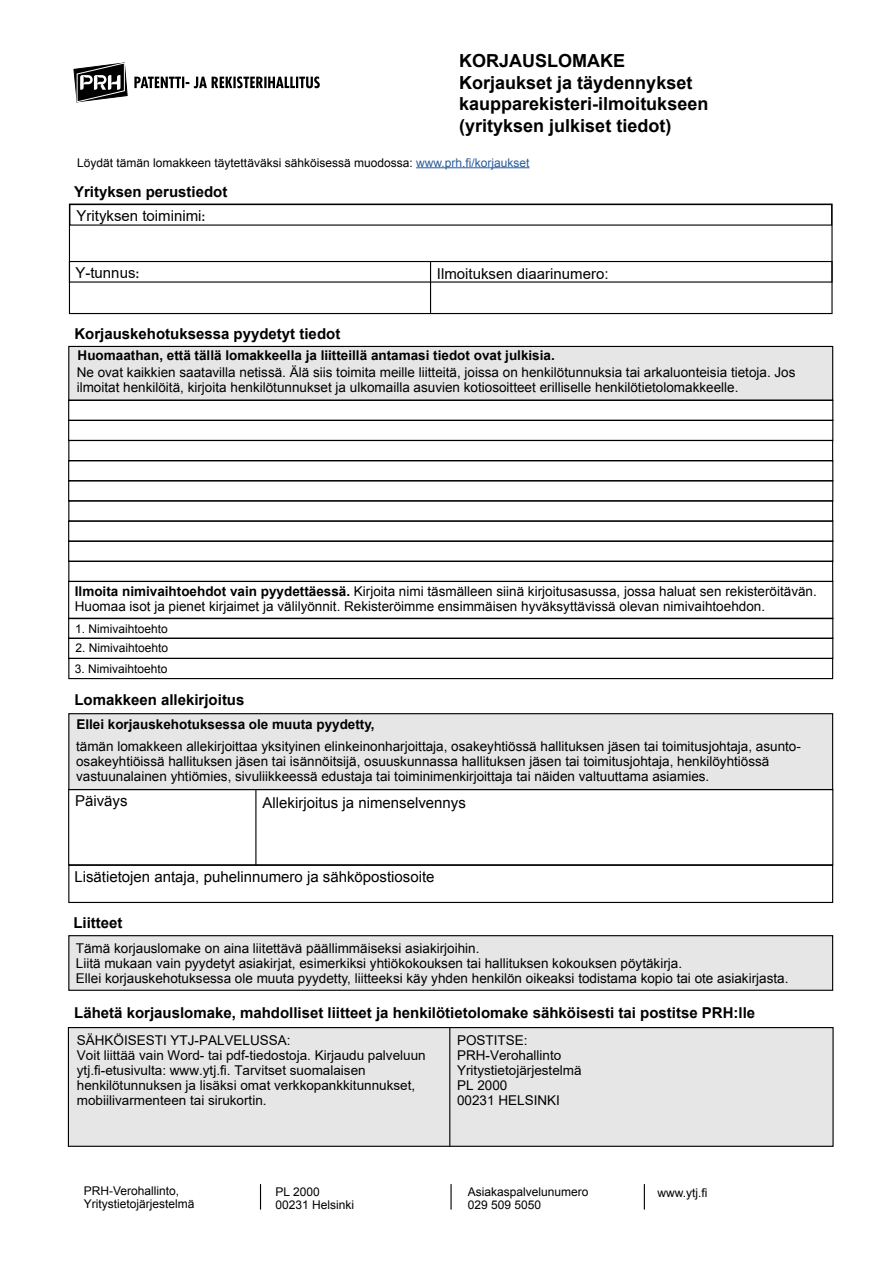
<style>
.page{position:relative;width:893px;height:1263px;background:#fff}
.page>*{position:absolute;margin:0;border:0;box-sizing:border-box;transform-origin:0 0}
.Lomakkeen_kuvaus_H2{font:700 18px/21.6px "Arial";color:#000}
.Lomakkeen_nimi_H1{font:700 18px "Arial";color:#000}
.Osio-otsikot_BOLD_10{font:700 15px "Arial";color:#000}
.Lomaketeksti_10pt_RE{font:15px "Arial";color:#000}
.Lomaketeksti_8pt_BOL{font:15px "Arial";color:#000}
.Lomaketeksti_9pt_reg{font:13.5px/15px "Arial";color:#000}
.Lomaketeksti_9pt_BOL{font:700 13.5px "Arial";color:#000}
.Lomaketeksti_8pt_P{font:12px "Arial";color:#000}
.Ingressi_8pt_regular{font:12px "Arial";color:#000}
.s1{color:#275b9b}
.s2{font-weight:700;font-size:12px}
.s3{font-weight:700}
</style>
<div class="page">
<div style="left:69px;top:346px;width:764px;height:55px;background:#e7e6e6"></div>
<div style="left:69px;top:261px;width:764px;height:22px;border:1px solid #000"></div>
<div style="left:68px;top:420px;width:765px;height:21px;border:1px solid #000"></div>
<div style="left:68px;top:480px;width:765px;height:21px;border:1px solid #000"></div>
<div style="left:68px;top:541px;width:765px;height:21px;border:1px solid #000"></div>
<div style="left:68px;top:789px;width:765px;height:76px;border:1px solid #000"></div>
<div style="left:68px;top:440px;width:765px;height:21px;border:1px solid #000"></div>
<div style="left:68px;top:500px;width:765px;height:22px;border:1px solid #000"></div>
<div style="left:68px;top:561px;width:765px;height:21px;border:1px solid #000"></div>
<div style="left:68px;top:713px;width:765px;height:77px;background:#e7e6e6;border:1px solid #000"></div>
<div style="left:68px;top:935px;width:765px;height:56px;background:#e7e6e6;border:1px solid #000"></div>
<div style="left:68px;top:1027px;width:766px;height:120px;background:#e7e6e6;border:1px solid #000"></div>
<div style="left:68px;top:865px;width:765px;height:38px;border:1px solid #000"></div>
<hr style="left:430px;top:262px;width:1px;height:51px;background:#000">
<svg style="left:260px;top:1184px;width:1px;height:25px"></svg>
<hr style="left:450px;top:1184px;width:2px;height:25px;background:#000">
<svg style="left:644px;top:1184px;width:1px;height:25px"></svg>
<hr style="left:255px;top:789px;width:1px;height:76px;background:#000">
<hr style="left:449px;top:1027px;width:1px;height:119px;background:#000">
<div style="left:69px;top:204px;width:764px;height:110px;border:1px solid #000"></div>
<div style="left:69px;top:204px;width:763px;height:22px;border:1px solid #000"></div>
<div style="left:68px;top:346px;width:765px;height:55px;border:1px solid #000"></div>
<hr style="left:416px;top:167px;width:113px;height:1px;background:#275b9b">
<svg style="left:73px;top:62px;width:55px;height:41px"></svg>
<svg style="left:134px;top:76px;width:186px;height:12px"></svg>
<div style="left:68px;top:618px;width:765px;height:21px;border:1px solid #000"></div>
<div style="left:68px;top:638px;width:765px;height:21px;border:1px solid #000"></div>
<div style="left:68px;top:658px;width:765px;height:21px;border:1px solid #000"></div>
<h1 class="Lomakkeen_nimi_H1" style="left:459px;top:49px;width:167px">KORJAUSLOMAKE</h1>
<h2 class="Lomakkeen_kuvaus_H2" style="left:459px;top:72px;width:251px">Korjaukset ja täydennykset kaupparekisteri-ilmoitukseen</h2>
<h2 class="Lomakkeen_kuvaus_H2" style="left:459px;top:115px;width:214px">(yrityksen julkiset tiedot)</h2>
<h3 class="Ingressi_8pt_regular" style="left:77px;top:154px;width:454px">Löydät tämän lomakkeen täytettäväksi sähköisessä muodossa: <span class="s1">www.prh.fi/korjaukset</span></h3>
<p class="Osio-otsikot_BOLD_10" style="left:74px;top:182px;width:155px">Yrityksen perustiedot</p>
<p class="Lomaketeksti_8pt_BOL" style="left:77px;top:205px;width:131px">Yrityksen toiminimi<span class="s2">:</span></p>
<p class="Lomaketeksti_8pt_BOL" style="left:75px;top:263px;width:66px">Y-tunnus<span class="s2">:</span></p>
<p class="Osio-otsikot_BOLD_10" style="left:74px;top:323px;width:267px">Korjauskehotuksessa pyydetyt tiedot</p>
<p class="Lomaketeksti_8pt_BOL" style="left:437px;top:264px;width:173px">Ilmoituksen diaarinumero:</p>
<p class="Lomaketeksti_9pt_BOL" style="left:78px;top:346px;width:479px">Huomaathan, että tällä lomakkeella ja liitteillä antamasi tiedot ovat julkisia.</p>
<p class="Lomaketeksti_9pt_reg" style="left:77px;top:365px;width:720px">Ne ovat kaikkien saatavilla netissä. Älä siis toimita meille liitteitä, joissa on henkilötunnuksia tai arkaluonteisia tietoja. Jos ilmoitat henkilöitä, kirjoita henkilötunnukset ja ulkomailla asuvien kotiosoitteet erilliselle henkilötietolomakkeelle.</p>
<p class="Lomaketeksti_9pt_reg" style="left:75px;top:584px;width:743px"><span class="s3">Ilmoita nimivaihtoehdot vain pyydettäessä.</span> Kirjoita nimi täsmälleen siinä kirjoitusasussa, jossa haluat sen rekisteröitävän.<br>Huomaa isot ja pienet kirjaimet ja välilyönnit. Rekisteröimme ensimmäisen hyväksyttävissä olevan nimivaihtoehdon.</p>
<p class="Lomaketeksti_8pt_P" style="left:75px;top:621px;width:94px">1. Nimivaihtoehto</p>
<p class="Lomaketeksti_8pt_P" style="left:75px;top:640px;width:94px">2. Nimivaihtoehto</p>
<p class="Lomaketeksti_8pt_P" style="left:75px;top:661px;width:94px">3. Nimivaihtoehto</p>
<p class="Osio-otsikot_BOLD_10" style="left:74px;top:690px;width:172px">Lomakkeen allekirjoitus</p>
<p class="Lomaketeksti_9pt_BOL" style="left:76px;top:715px;width:300px">Ellei korjauskehotuksessa ole muuta pyydetty,</p>
<p class="Lomaketeksti_9pt_reg" style="left:76px;top:739px;width:726px">tämän lomakkeen allekirjoittaa yksityinen elinkeinonharjoittaja, osakeyhtiössä hallituksen jäsen tai toimitusjohtaja, asunto&shy;osakeyhtiöissä hallituksen jäsen tai isännöitsijä, osuuskunnassa hallituksen jäsen tai toimitusjohtaja, henkilöyhtiössä vastuunalainen yhtiömies, sivuliikkeessä edustaja tai toiminimenkirjoittaja tai näiden valtuuttama asiamies.</p>
<p class="Lomaketeksti_10pt_RE" style="left:75px;top:791px;width:54px">Päiväys</p>
<p class="Lomaketeksti_10pt_RE" style="left:263px;top:792px;width:205px">Allekirjoitus ja nimenselvennys</p>
<p class="Lomaketeksti_10pt_RE" style="left:74px;top:867px;width:362px">Lisätietojen antaja, puhelinnumero ja sähköpostiosoite</p>
<p class="Osio-otsikot_BOLD_10" style="left:73px;top:913px;width:51px">Liitteet</p>
<p class="Lomaketeksti_9pt_reg" style="left:76px;top:940px;width:405px">Tämä korjauslomake on aina liitettävä päällimmäiseksi asiakirjoihin.</p>
<p class="Lomaketeksti_9pt_reg" style="left:76px;top:955px;width:608px">Liitä mukaan vain pyydetyt asiakirjat, esimerkiksi yhtiökokouksen tai hallituksen kokouksen pöytäkirja.</p>
<p class="Lomaketeksti_9pt_reg" style="left:76px;top:970px;width:714px">Ellei korjauskehotuksessa ole muuta pyydetty, liitteeksi käy yhden henkilön oikeaksi todistama kopio tai ote asiakirjasta.</p>
<p class="Osio-otsikot_BOLD_10" style="left:74px;top:1003px;width:683px">Lähetä korjauslomake, mahdolliset liitteet ja henkilötietolomake sähköisesti tai postitse PRH:lle</p>
<p class="Lomaketeksti_9pt_reg" style="left:77px;top:1033px;width:350px">SÄHKÖISESTI YTJ-PALVELUSSA:<br>Voit liittää vain Word- tai pdf-tiedostoja. Kirjaudu palveluun ytj.fi-etusivulta: www.ytj.fi. Tarvitset suomalaisen henkilötunnuksen ja lisäksi omat verkkopankkitunnukset, mobiilivarmenteen tai sirukortin.</p>
<p class="Lomaketeksti_9pt_reg" style="left:457px;top:1032px;width:126px">POSTITSE:<br>PRH-Verohallinto<br>Yritystietojärjestelmä<br>PL 2000<br>00231 HELSINKI</p>
<p class="Lomaketeksti_8pt_P" style="left:84px;top:1183px;width:97px">PRH-Verohallinto,</p>
<p class="Lomaketeksti_8pt_P" style="left:84px;top:1196px;width:112px">Yritystietojärjestelmä</p>
<p class="Lomaketeksti_8pt_P" style="left:276px;top:1184px;width:46px">PL 2000</p>
<p class="Lomaketeksti_8pt_P" style="left:276px;top:1197px;width:80px">00231 Helsinki</p>
<p class="Lomaketeksti_8pt_P" style="left:468px;top:1184px;width:122px">Asiakaspalvelunumero</p>
<p class="Lomaketeksti_8pt_P" style="left:468px;top:1197px;width:75px">029 509 5050</p>
<p class="Lomaketeksti_8pt_P" style="left:657px;top:1185px;width:52px">www.ytj.fi</p>
</div>
